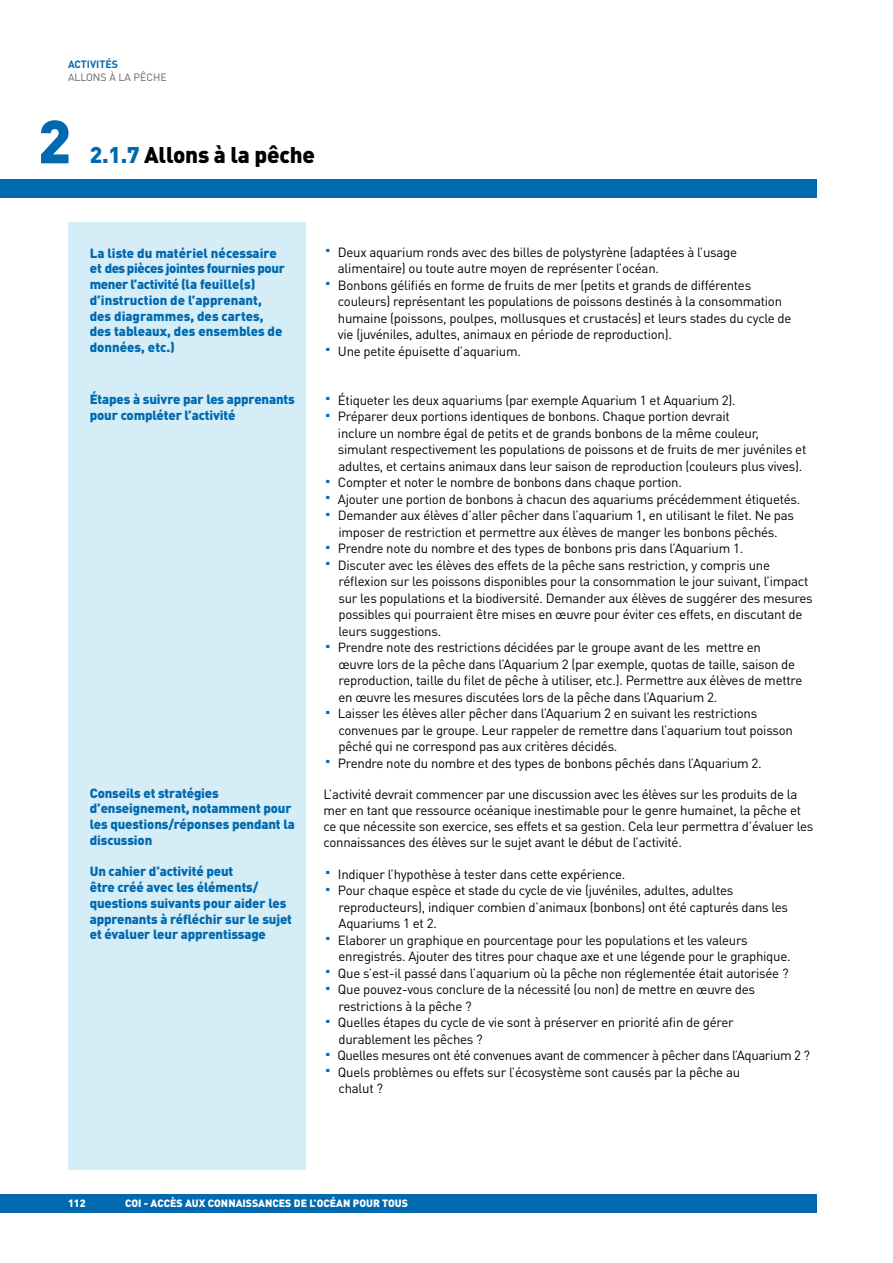
<style>
.page{position:relative;width:893px;height:1263px;background:#fff}
.page>*{position:absolute;margin:0;border:0;box-sizing:border-box;transform-origin:0 0}
.t1{font:900 60px "DINOT";color:#0069af}
.t2{font:33px "DINOT";color:#0069af}
.t3{font:900 22.5px "DINOT";letter-spacing:-.01em;color:#000}
.t4{font:13.2px/16.5px "DINOT";letter-spacing:-.02em;color:#000}
.t5{font:900 13.2px/15.8px "DINOT";letter-spacing:-.01em;color:#0069af}
.t6{font:900 10.5px "DINOT";color:#fff}
.t7{font:10.5px "DINOT";color:#616264}
.t8{font:700 10.5px "DINOT";color:#0069af}
.s1{color:#0069af}
</style>
<div class="page">
<div style="left:0;top:1194px;width:816px;height:18px;background:#0069af"></div>
<div style="left:68px;top:222px;width:237px;height:947px;background:#d4edf6"></div>
<div style="left:0;top:179px;width:816px;height:19px;background:#0069af"></div>
<p class="t8" style="left:68px;top:57px;width:51px">ACTIVITÉS</p>
<p class="t7" style="left:68px;top:71px;width:100px">ALLONS À LA PÊCHE</p>
<h1 class="t1" style="left:38px;top:101px;width:35px">2</h1>
<h3 class="t3" style="left:90px;top:140px;width:227px"><span class="s1">2.1.7</span> Allons à la pêche</h3>
<p class="t5" style="left:90px;top:244px;width:197px">La liste du matériel nécessaire et des pièces jointes fournies pour mener l’activité (la feuille(s) d’instruction de l’apprenant, des diagrammes, des cartes, des tableaux, des ensembles de données, etc.)</p>
<p class="t5" style="left:90px;top:391px;width:207px">Étapes à suivre par les apprenants pour compléter l’activité</p>
<p class="t5" style="left:90px;top:784px;width:207px">Conseils et stratégies d’enseignement, notamment pour les questions/réponses pendant la discussion</p>
<p class="t5" style="left:90px;top:863px;width:204px">Un cahier d’activité peut<br>être créé avec les éléments/ questions suivants pour aider les apprenants à réfléchir sur le sujet et évaluer leur apprentissage</p>
<h2 class="t2" style="left:323px;top:220px;width:10px">.</h2>
<p class="t4" style="left:338px;top:244px;width:401px">Deux aquarium ronds avec des billes de polystyrène (adaptées à l’usage alimentaire) ou toute autre moyen de représenter l’océan.</p>
<h2 class="t2" style="left:323px;top:253px;width:10px">.</h2>
<p class="t4" style="left:338px;top:277px;width:455px">Bonbons gélifiés en forme de fruits de mer (petits et grands de différentes couleurs) représentant les populations de poissons destinés à la consommation humaine (poissons, poulpes, mollusques et crustacés) et leurs stades du cycle de vie (juvéniles, adultes, animaux en période de reproduction).</p>
<h2 class="t2" style="left:323px;top:319px;width:10px">.</h2>
<p class="t4" style="left:338px;top:343px;width:185px">Une petite épuisette d’aquarium.</p>
<h2 class="t2" style="left:323px;top:368px;width:10px">.</h2>
<p class="t4" style="left:338px;top:391px;width:399px">Étiqueter les deux aquariums (par exemple Aquarium 1 et Aquarium 2).</p>
<h2 class="t2" style="left:323px;top:384px;width:10px">.</h2>
<p class="t4" style="left:338px;top:408px;width:470px">Préparer deux portions identiques de bonbons. Chaque portion devrait<br>inclure un nombre égal de petits et de grands bonbons de la même couleur, simulant respectivement les populations de poissons et de fruits de mer juvéniles et adultes, et certains animaux dans leur saison de reproduction (couleurs plus vives).</p>
<h2 class="t2" style="left:323px;top:450px;width:10px">.</h2>
<p class="t4" style="left:338px;top:474px;width:346px">Compter et noter le nombre de bonbons dans chaque portion.</p>
<h2 class="t2" style="left:323px;top:467px;width:10px">.</h2>
<p class="t4" style="left:338px;top:490px;width:464px">Ajouter une portion de bonbons à chacun des aquariums précédemment étiquetés.</p>
<h2 class="t2" style="left:323px;top:483px;width:10px">.</h2>
<p class="t4" style="left:338px;top:507px;width:458px">Demander aux élèves d’aller pêcher dans l’aquarium 1, en utilisant le filet. Ne pas imposer de restriction et permettre aux élèves de manger les bonbons pêchés.</p>
<h2 class="t2" style="left:323px;top:516px;width:10px">.</h2>
<p class="t4" style="left:338px;top:540px;width:407px">Prendre note du nombre et des types de bonbons pris dans l’Aquarium 1.</p>
<h2 class="t2" style="left:323px;top:533px;width:10px">.</h2>
<p class="t4" style="left:338px;top:556px;width:476px">Discuter avec les élèves des effets de la pêche sans restriction, y compris une réflexion sur les poissons disponibles pour la consommation le jour suivant, l’impact sur les populations et la biodiversité. Demander aux élèves de suggérer des mesures possibles qui pourraient être mises en œuvre pour éviter ces effets, en discutant de leurs suggestions.</p>
<h2 class="t2" style="left:323px;top:615px;width:10px">.</h2>
<p class="t4" style="left:338px;top:639px;width:466px">Prendre note des restrictions décidées par le groupe avant de les mettre en<br>œuvre lors de la pêche dans l’Aquarium 2 (par exemple, quotas de taille, saison de reproduction, taille du filet de pêche à utiliser, etc.). Permettre aux élèves de mettre en œuvre les mesures discutées lors de la pêche dans l’Aquarium 2.</p>
<h2 class="t2" style="left:323px;top:681px;width:10px">.</h2>
<p class="t4" style="left:338px;top:705px;width:456px">Laisser les élèves aller pêcher dans l’Aquarium 2 en suivant les restrictions convenues par le groupe. Leur rappeler de remettre dans l’aquarium tout poisson pêché qui ne correspond pas aux critères décidés.</p>
<h2 class="t2" style="left:323px;top:731px;width:10px">.</h2>
<p class="t4" style="left:338px;top:754px;width:425px">Prendre note du nombre et des types de bonbons pêchés dans l’Aquarium 2.</p>
<p class="t4" style="left:323px;top:786px;width:491px;line-height:15.8px">L’activité devrait commencer par une discussion avec les élèves sur les produits de la mer en tant que ressource océanique inestimable pour le genre humainet, la pêche et ce que nécessite son exercice, ses effets et sa gestion. Cela leur permettra d’évaluer les connaissances des élèves sur le sujet avant le début de l’activité.</p>
<h2 class="t2" style="left:323px;top:842px;width:10px">.</h2>
<p class="t4" style="left:338px;top:865px;width:289px">Indiquer l’hypothèse à tester dans cette expérience.</p>
<h2 class="t2" style="left:323px;top:858px;width:10px">.</h2>
<p class="t4" style="left:338px;top:882px;width:452px">Pour chaque espèce et stade du cycle de vie (juvéniles, adultes, adultes reproducteurs), indiquer combien d’animaux (bonbons) ont été capturés dans les<br>Aquariums 1 et 2.</p>
<h2 class="t2" style="left:323px;top:908px;width:10px">.</h2>
<p class="t4" style="left:338px;top:931px;width:454px">Elaborer un graphique en pourcentage pour les populations et les valeurs enregistrés. Ajouter des titres pour chaque axe et une légende pour le graphique.</p>
<h2 class="t2" style="left:323px;top:941px;width:10px">.</h2>
<p class="t4" style="left:338px;top:964px;width:452px">Que s’est-il passé dans l’aquarium où la pêche non réglementée était autorisée ?</p>
<h2 class="t2" style="left:323px;top:957px;width:10px">.</h2>
<p class="t4" style="left:338px;top:981px;width:419px">Que pouvez-vous conclure de la nécessité (ou non) de mettre en œuvre des restrictions à la pêche ?</p>
<h2 class="t2" style="left:323px;top:990px;width:10px">.</h2>
<p class="t4" style="left:338px;top:1014px;width:397px">Quelles étapes du cycle de vie sont à préserver en priorité afin de gérer durablement les pêches ?</p>
<h2 class="t2" style="left:323px;top:1023px;width:10px">.</h2>
<p class="t4" style="left:337px;top:1047px;width:474px">Quelles mesures ont été convenues avant de commencer à pêcher dans l’Aquarium 2 ?</p>
<h2 class="t2" style="left:323px;top:1040px;width:10px">.</h2>
<p class="t4" style="left:338px;top:1063px;width:404px">Quels problèmes ou effets sur l’écosystème sont causés par la pêche au chalut ?</p>
<p class="t6" style="left:68px;top:1196px;width:19px">112</p>
<p class="t6" style="left:125px;top:1196px;width:285px">COI - ACCÈS AUX CONNAISSANCES DE L’OCÉAN POUR TOUS</p>
</div>
